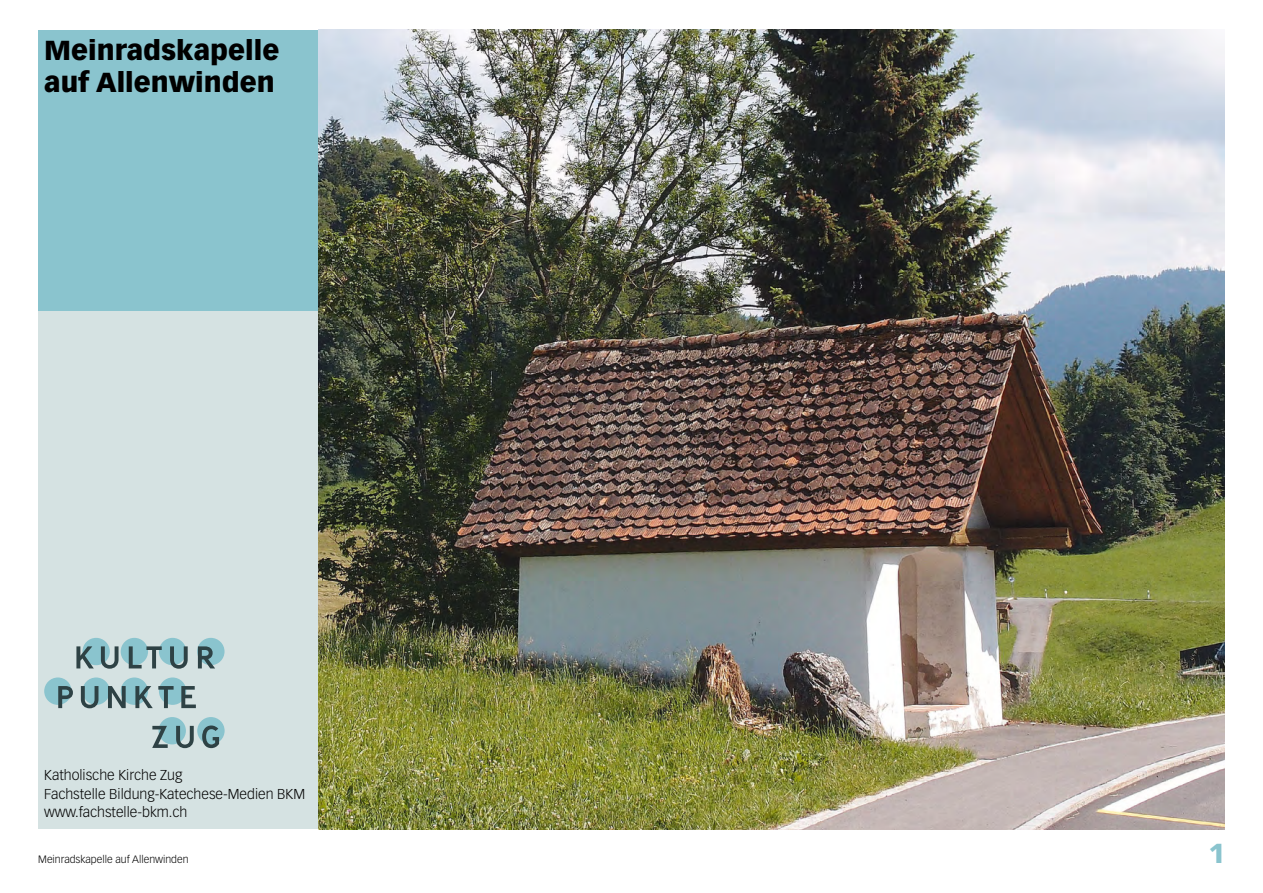
<style>
.page{position:relative;width:1263px;height:893px;background:#fff}
.page>*{position:absolute;margin:0;border:0;box-sizing:border-box;transform-origin:0 0}
.t1{font:900 27px/32.4px "Vectora LH";color:#000}
.t2{font:900 27px "Vectora LH";color:#8ac4ce}
.t3{font:300 14.1px/18.6px "Vectora LH";color:#000}
.t4{font:300 10.5px "Vectora LH";color:#000}
</style>
<div class="page">
<div style="left:38px;top:310px;width:281px;height:519px;background:#d5e2e2"></div>
<div style="left:38px;top:30px;width:281px;height:280px;background:#8ac4ce"></div>
<svg style="left:44px;top:638px;width:181px;height:110px"></svg>
<img style="left:319px;top:30px;width:906px;height:799px">
<h1 class="t1" style="left:44px;top:34px;width:237px">Meinradskapelle auf Allenwinden</h1>
<p class="t3" style="left:44px;top:766px;width:262px">Katholische Kirche Zug<br>Fachstelle Bildung-Katechese-Medien BKM www.fachstelle-bkm.ch</p>
<p class="t4" style="left:38px;top:853px;width:152px">Meinradskapelle auf Allenwinden</p>
<h1 class="t2" style="left:1209px;top:837px;width:17px">1</h1>
</div>
